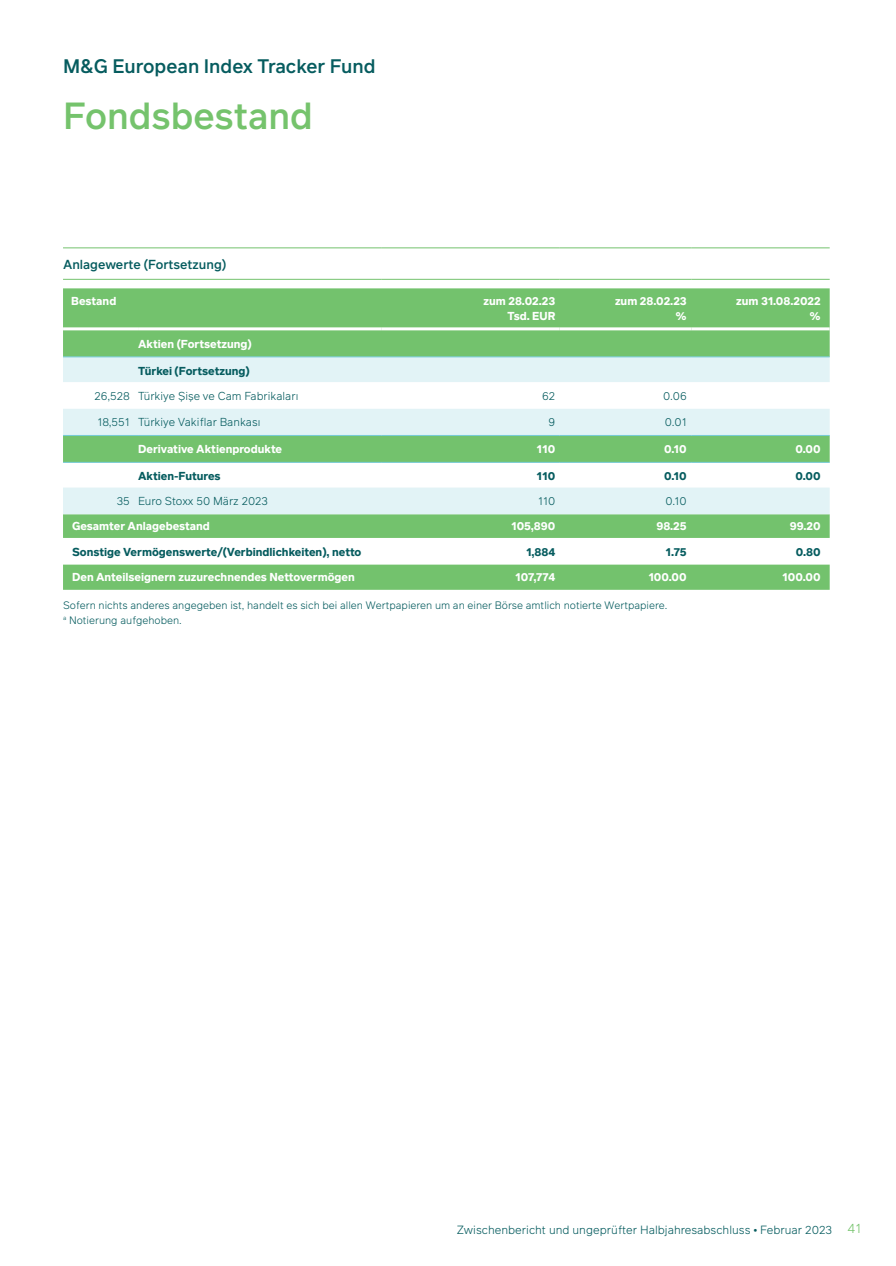
<style>
.page{position:relative;width:896px;height:1266px;background:#fff}
.page>*{position:absolute;margin:0;border:0;box-sizing:border-box;transform-origin:0 0}
.t1{font:500 36.75px "Infra";color:#75c36c}
.t2{font:500 19.05px "Infra";color:#065c5f}
.TABLE_TITLE{font:500 12.75px "Infra";color:#065c5f}
.t3{font:300 11.55px "Infra";color:#065c5f}
.TABLE_HEAD{font:700 11.25px "Infra";color:#fff}
.TABLE_STUB_BOLD{font:700 11.25px "Infra";color:#065c5f}
.TABLE_STUB_LIGHT{font:300 11.25px "Infra";color:#065c5f}
.TABLE_BOLD_WHITE{font:700 11.25px "Infra";color:#fff}
.TABLE_HEAD_RIGHT{font:700 11.25px "Infra";color:#fff}
.TABLE_TEXT{font:300 11.25px "Infra";color:#065c5f}
.TABLE_TEXT_BOLD{font:700 11.25px "Infra";color:#065c5f}
.footnote{font:300 10.5px "Infra";color:#065c5f}
.s1{font-family:"Times New Roman";font-weight:400;font-size:11.25px}
.s2{font-size:13.2px;color:#75c36c}
</style>
<div class="page">
<svg style="left:63px;top:288px;width:766px;height:302px;fill:#73c26d"></svg>
<svg style="left:63px;top:358px;width:766px;height:77px;fill:#e2f3f6"></svg>
<div style="left:63px;top:488px;width:766px;height:26px;background:#e2f3f6"></div>
<hr style="left:63px;top:327px;width:75px;height:3px;background:#fff">
<hr style="left:138px;top:327px;width:243px;height:3px;background:#fff">
<hr style="left:381px;top:327px;width:178px;height:3px;background:#fff">
<hr style="left:559px;top:327px;width:132px;height:3px;background:#fff">
<hr style="left:691px;top:327px;width:138px;height:3px;background:#fff">
<hr style="left:63px;top:248px;width:75px;height:1px;background:#73c26d">
<hr style="left:138px;top:248px;width:243px;height:1px;background:#73c26d">
<hr style="left:381px;top:248px;width:178px;height:1px;background:#73c26d">
<hr style="left:559px;top:248px;width:132px;height:1px;background:#73c26d">
<hr style="left:691px;top:248px;width:138px;height:1px;background:#73c26d">
<hr style="left:63px;top:279px;width:75px;height:1px;background:#73c26d">
<hr style="left:138px;top:279px;width:243px;height:1px;background:#73c26d">
<hr style="left:381px;top:279px;width:178px;height:1px;background:#73c26d">
<hr style="left:559px;top:279px;width:132px;height:1px;background:#73c26d">
<hr style="left:691px;top:279px;width:138px;height:1px;background:#73c26d">
<hr style="left:63px;top:435px;width:75px;height:1px;background:#75cbd6">
<hr style="left:138px;top:435px;width:243px;height:1px;background:#75cbd6">
<hr style="left:381px;top:435px;width:178px;height:1px;background:#75cbd6">
<hr style="left:559px;top:435px;width:132px;height:1px;background:#75cbd6">
<hr style="left:691px;top:435px;width:138px;height:1px;background:#75cbd6">
<hr style="left:63px;top:357px;width:75px;height:1px;background:#75cbd6">
<hr style="left:138px;top:357px;width:243px;height:1px;background:#75cbd6">
<hr style="left:381px;top:357px;width:178px;height:1px;background:#75cbd6">
<hr style="left:559px;top:357px;width:132px;height:1px;background:#75cbd6">
<hr style="left:691px;top:357px;width:138px;height:1px;background:#75cbd6">
<hr style="left:63px;top:462px;width:75px;height:1px;background:#75cbd6">
<hr style="left:138px;top:462px;width:243px;height:1px;background:#75cbd6">
<hr style="left:381px;top:462px;width:178px;height:1px;background:#75cbd6">
<hr style="left:559px;top:462px;width:132px;height:1px;background:#75cbd6">
<hr style="left:691px;top:462px;width:138px;height:1px;background:#75cbd6">
<h2 class="t2" style="left:63px;top:53px;width:314px">M&amp;G European Index Tracker Fund</h2>
<h1 class="t1" style="left:63px;top:89px;width:251px">Fondsbestand</h1>
<p class="TABLE_TITLE" style="left:63px;top:255px;width:165px">Anlagewerte (Fortsetzung)</p>
<p class="TABLE_HEAD" style="left:71px;top:292px;width:47px">Bestand</p>
<p class="TABLE_HEAD_RIGHT" style="left:483px;top:292px;width:73px">zum 28.02.23</p>
<p class="TABLE_HEAD_RIGHT" style="left:507px;top:308px;width:49px">Tsd. EUR</p>
<p class="TABLE_HEAD" style="left:138px;top:335px;width:115px">Aktien (Fortsetzung)</p>
<p class="TABLE_STUB_BOLD" style="left:138px;top:362px;width:113px">Türkei (Fortsetzung)</p>
<p class="TABLE_HEAD_RIGHT" style="left:615px;top:292px;width:73px">zum 28.02.23</p>
<p class="TABLE_HEAD_RIGHT" style="left:675px;top:308px;width:13px">%</p>
<p class="TABLE_HEAD_RIGHT" style="left:736px;top:292px;width:86px">zum 31.08.2022</p>
<p class="TABLE_HEAD_RIGHT" style="left:809px;top:308px;width:13px">%</p>
<p class="TABLE_TEXT" style="left:95px;top:388px;width:37px">26,528</p>
<p class="TABLE_STUB_LIGHT" style="left:138px;top:388px;width:162px">Türkiye Şişe ve Cam Fabrikaları</p>
<p class="TABLE_TEXT" style="left:542px;top:388px;width:15px">62</p>
<p class="TABLE_TEXT" style="left:663px;top:388px;width:25px">0.06</p>
<p class="TABLE_TEXT" style="left:97px;top:415px;width:34px">18,551</p>
<p class="TABLE_STUB_LIGHT" style="left:138px;top:415px;width:124px">Türkiye Vakiflar Bankası</p>
<p class="TABLE_TEXT" style="left:548px;top:415px;width:8px">9</p>
<p class="TABLE_TEXT" style="left:665px;top:415px;width:23px">0.01</p>
<p class="TABLE_HEAD" style="left:138px;top:441px;width:146px">Derivative Aktienprodukte</p>
<p class="TABLE_BOLD_WHITE" style="left:536px;top:441px;width:20px">110</p>
<p class="TABLE_BOLD_WHITE" style="left:664px;top:441px;width:24px">0.10</p>
<p class="TABLE_BOLD_WHITE" style="left:795px;top:441px;width:27px">0.00</p>
<p class="TABLE_STUB_BOLD" style="left:138px;top:468px;width:84px">Aktien-Futures</p>
<p class="TABLE_TEXT_BOLD" style="left:536px;top:468px;width:20px">110</p>
<p class="TABLE_TEXT_BOLD" style="left:664px;top:468px;width:24px">0.10</p>
<p class="TABLE_TEXT_BOLD" style="left:795px;top:468px;width:27px">0.00</p>
<p class="TABLE_TEXT" style="left:117px;top:493px;width:15px">35</p>
<p class="TABLE_STUB_LIGHT" style="left:138px;top:493px;width:131px">Euro Stoxx 50 März 2023</p>
<p class="TABLE_TEXT" style="left:538px;top:493px;width:19px">110</p>
<p class="TABLE_TEXT" style="left:665px;top:493px;width:23px">0.10</p>
<p class="TABLE_HEAD" style="left:72px;top:518px;width:139px">Gesamter Anlagebestand</p>
<p class="TABLE_BOLD_WHITE" style="left:511px;top:518px;width:46px">105,890</p>
<p class="TABLE_BOLD_WHITE" style="left:656px;top:518px;width:32px">98.25</p>
<p class="TABLE_BOLD_WHITE" style="left:789px;top:518px;width:32px">99.20</p>
<p class="TABLE_STUB_BOLD" style="left:72px;top:543px;width:291px">Sonstige Vermögenswerte/(Verbindlichkeiten), netto</p>
<p class="TABLE_TEXT_BOLD" style="left:526px;top:543px;width:31px">1,884</p>
<p class="TABLE_TEXT_BOLD" style="left:665px;top:543px;width:23px">1.75</p>
<p class="TABLE_TEXT_BOLD" style="left:796px;top:543px;width:26px">0.80</p>
<p class="TABLE_HEAD" style="left:72px;top:569px;width:284px">Den Anteilseignern zuzurechnendes Nettovermögen</p>
<p class="TABLE_BOLD_WHITE" style="left:515px;top:569px;width:42px">107,774</p>
<p class="TABLE_BOLD_WHITE" style="left:648px;top:569px;width:40px">100.00</p>
<p class="TABLE_BOLD_WHITE" style="left:782px;top:569px;width:40px">100.00</p>
<p class="footnote" style="left:63px;top:598px;width:604px">Sofern nichts anderes angegeben ist, handelt es sich bei allen Wertpapieren um an einer Börse amtlich notierte Wertpapiere.</p>
<p class="footnote" style="left:63px;top:613px;width:119px"><sup>a</sup> Notierung aufgehoben.</p>
<p class="t3" style="left:456px;top:1222px;width:406px">Zwischenbericht und ungeprüfter Halbjahresabschluss <span class="s1">•</span> Februar 2023 <span class="s2">41</span></p>
</div>
